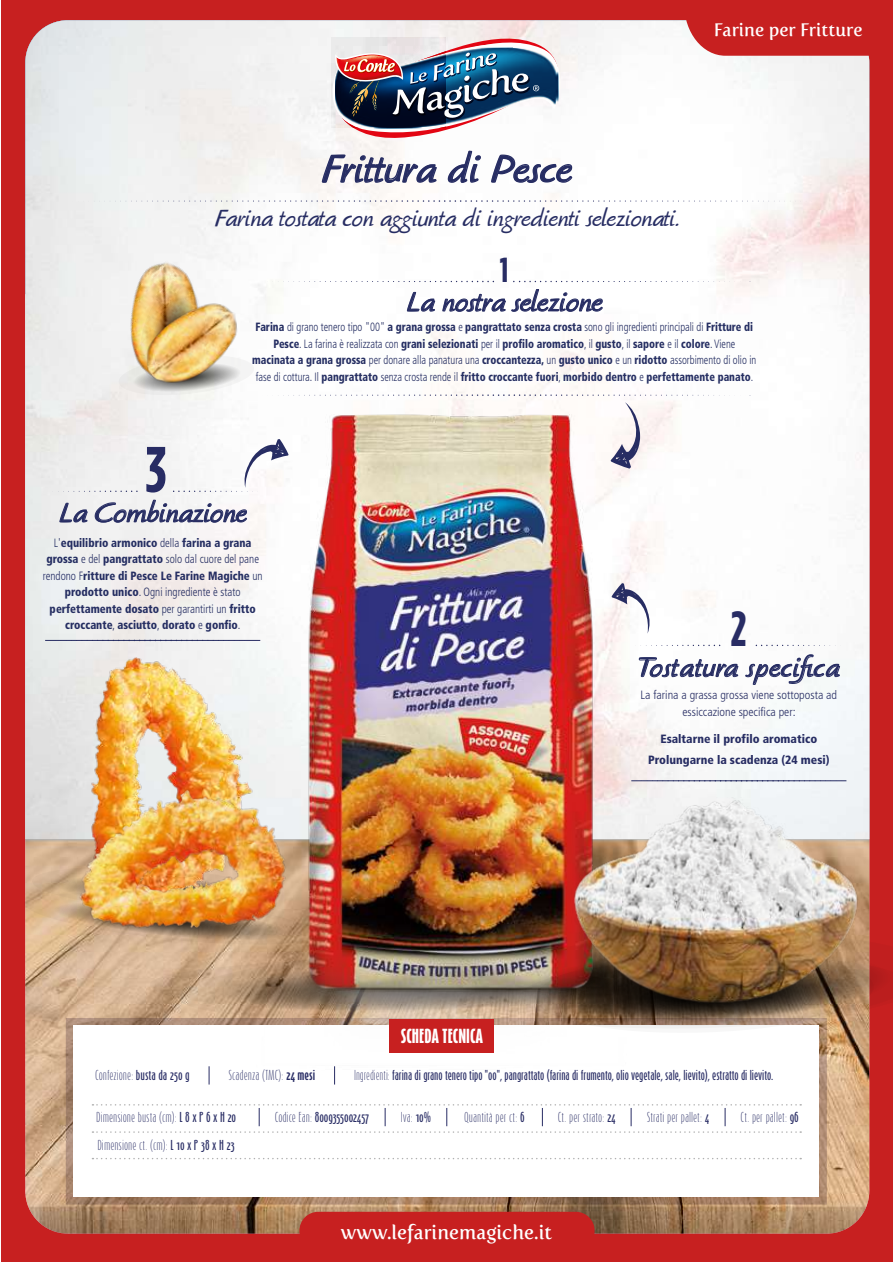
<style>
.page{position:relative;width:893px;height:1263px;background:#fff}
.page>*{position:absolute;margin:0;border:0;box-sizing:border-box;transform-origin:0 0}
.t1{font:700 64.5px "Gotham Condensed";color:#282c64}
.t2{font:700 49.5px "Gotham Condensed";color:#282c64}
.t3{font:italic 43.05px "AI Oz Brush";letter-spacing:.01em;color:#272d63}
.t4{font:700 34.5px "Gotham Condensed";color:#282c64}
.t5{font:italic 30px "AI Oz Brush";color:#272d63}
.t6{font:italic 30px "AI Oz Brush";letter-spacing:.025em;color:#272d63}
.t7{font:italic 25.8px "AI Oz Brush";letter-spacing:-.01em;color:#272d63}
.t8{font:19.5px "Fertigo Pro";color:#fff}
.t9{font:18px "Fertigo Pro";color:#fff}
.t10{font:800 16.95px "Schmalhans";color:#fff}
.t11{font:900 condensed 12px/16.5px "Frutiger";color:#252e62;text-align:center;scale:.87 1}
.t12{font:900 condensed 12px/16.5px "Frutiger";color:#252e62;text-align:center;scale:.92 1}
.t13{font:300 12px "Schmalhans";color:#282c64}
.t14{font:500 12px "Schmalhans";color:#282c64;scale:.93 1}
.t15{font:300 condensed 12px/16.5px "Frutiger";color:#272d63;text-align:center}
.t16{font:900 condensed 12px/21px "Frutiger";color:#272d63;text-align:center}
.t17{font:500 12px "Schmalhans";letter-spacing:-.04em;color:#282c64}
.s1{font-weight:300}
.s2{font-weight:500}
.s3{font-weight:700}
</style>
<div class="page">
<div style="left:1px;top:0;width:892px;height:1262px;background:#c72020"></div>
<img style="left:25px;top:839px;width:844px;height:394px">
<img style="left:25px;top:20px;width:844px;height:819px">
<svg style="left:684px;top:20px;width:185px;height:36px"></svg>
<div style="left:299px;top:1212px;width:296px;height:37px;background:#c72020;border-radius:19px"></div>
<svg style="left:321px;top:153px;width:117px;height:31px;background:#c9c9d3"></svg>
<svg style="left:447px;top:150px;width:35px;height:34px"></svg>
<svg style="left:491px;top:154px;width:82px;height:36px;background:#d4d5df"></svg>
<img style="left:332px;top:37px;width:229px;height:103px">
<svg style="left:73px;top:200px;width:750px;height:2px"></svg>
<svg style="left:757px;top:645px;width:84px;height:1px"></svg>
<svg style="left:53px;top:491px;width:85px;height:1px"></svg>
<svg style="left:50px;top:640px;width:102px;height:1px"></svg>
<svg style="left:757px;top:654px;width:84px;height:31px;background:#d1d3dd"></svg>
<svg style="left:59px;top:502px;width:29px;height:22px"></svg>
<svg style="left:94px;top:499px;width:58px;height:25px"></svg>
<svg style="left:66px;top:1033px;width:761px;height:171px;background:#a8876f"></svg>
<div style="left:73px;top:1025px;width:746px;height:171px;background:#fff"></div>
<svg style="left:92px;top:1158px;width:709px;height:1px"></svg>
<svg style="left:92px;top:1104px;width:709px;height:29px"></svg>
<svg style="left:209px;top:1071px;width:1px;height:13px"></svg>
<svg style="left:334px;top:1071px;width:1px;height:13px"></svg>
<img style="left:152px;top:345px;width:605px;height:726px">
<div style="left:390px;top:1019px;width:104px;height:33px;background:#c72020"></div>
<img style="left:25px;top:867px;width:868px;height:166px">
<img style="left:566px;top:780px;width:296px;height:232px">
<svg style="left:407px;top:292px;width:29px;height:21px"></svg>
<svg style="left:442px;top:289px;width:161px;height:24px;background:#cdcedb"></svg>
<svg style="left:610px;top:402px;width:32px;height:67px;background:#cdcad5"></svg>
<svg style="left:173px;top:439px;width:116px;height:53px;background:#ececef"></svg>
<img style="left:93px;top:249px;width:143px;height:146px">
<svg style="left:119px;top:284px;width:135px;height:111px;background:#f0e5d3"></svg>
<img style="left:140px;top:300px;width:101px;height:88px">
<svg style="left:262px;top:394px;width:484px;height:2px"></svg>
<svg style="left:262px;top:281px;width:232px;height:1px"></svg>
<svg style="left:513px;top:281px;width:233px;height:1px"></svg>
<img style="left:64px;top:644px;width:197px;height:128px">
<img style="left:60px;top:772px;width:245px;height:187px">
<h3 class="t9" style="left:714px;top:19px;width:150px">Farine per Fritture</h3>
<h3 class="t3" style="left:321px;top:142px;width:253px">Frittura di Pesce</h3>
<h3 class="t7" style="left:214px;top:202px;width:468px">Farina tostata con aggiunta di ingredienti selezionati.</h3>
<h3 class="t4" style="left:500px;top:250px;width:10px">1</h3>
<h1 class="t1" style="left:145px;top:433px;width:23px">3</h1>
<h3 class="t5" style="left:406px;top:283px;width:198px">La nostra selezione</h3>
<p class="t11" style="left:252px;top:319px;width:581px">Farina <span class="s1">di grano tenero tipo "00"</span> a grana grossa <span class="s1">e</span> pangrattato senza crosta <span class="s1">sono gli ingredienti principali di</span> Fritture di Pesce<span class="s1">. La farina è realizzata con</span> grani selezionati <span class="s1">per il</span> profilo aromatico<span class="s1">, il</span> gusto<span class="s1">, il</span> sapore <span class="s1">e il</span> colore<span class="s1">. Viene </span>macinata a grana grossa <span class="s1">per donare alla panatura una</span> croccantezza, <span class="s1">un</span> gusto unico <span class="s1">e un</span> ridotto <span class="s1">assorbimento di olio in fase di cottura. Il</span> pangrattato <span class="s1">senza crosta rende il</span> fritto croccante fuori<span class="s1">,</span> morbido dentro <span class="s1">e</span> perfettamente panato<span class="s1">.</span></p>
<h3 class="t5" style="left:59px;top:494px;width:190px">La Combinazione</h3>
<p class="t12" style="left:43px;top:534px;width:241px"><span class="s1">L'</span>equilibrio armonico <span class="s1">della</span> farina a grana grossa <span class="s1">e del</span> pangrattato <span class="s1">solo dal cuore del pane rendono F</span>ritture di Pesce Le Farine Magiche <span class="s1">un </span>prodotto unico<span class="s1">. Ogni ingrediente è stato </span>perfettamente dosato <span class="s1">per garantirti un</span> fritto croccante<span class="s1">,</span> asciutto<span class="s1">,</span> dorato <span class="s1">e</span> gonfio<span class="s1">.</span></p>
<h3 class="t10" style="left:401px;top:1025px;width:84px">SCHEDA TECNICA</h3>
<h2 class="t2" style="left:730px;top:601px;width:17px">2</h2>
<h3 class="t6" style="left:638px;top:649px;width:203px">Tostatura specifica</h3>
<p class="t15" style="left:641px;top:687px;width:198px">La farina a grassa grossa viene sottoposta ad essiccazione specifica per:</p>
<p class="t16" style="left:648px;top:728px;width:183px">Esaltarne il profilo aromatico<br>Prolungarne la scadenza (24 mesi)</p>
<p class="t13" style="left:95px;top:1068px;width:96px">Confezione: <span class="s2">busta da 250 g</span></p>
<p class="t13" style="left:229px;top:1068px;width:88px">Scadenza (TMC): <span class="s3">24 MESI</span></p>
<p class="t14" style="left:354px;top:1067px;width:452px"><span class="s1">Ingredienti:</span> farina di grano tenero tipo "00", pangrattato (farina di frumento, olio vegetale, sale, lievito), estratto di lievito.</p>
<p class="t13" style="left:96px;top:1110px;width:141px">Dimensione busta (cm): <span class="s2">L 8 x P 6 x H 20</span></p>
<p class="t17" style="left:275px;top:1109px;width:96px"><span class="s1">Codice Ean:</span> 8009355002457</p>
<p class="t13" style="left:401px;top:1110px;width:32px">Iva: <span class="s2">10%</span></p>
<p class="t13" style="left:464px;top:1110px;width:62px">Quantità per ct: <span class="s2">6</span></p>
<p class="t13" style="left:558px;top:1110px;width:59px">Ct. per strato: <span class="s2">24</span></p>
<p class="t13" style="left:647px;top:1110px;width:64px">Strati per pallet: <span class="s2">4</span></p>
<p class="t13" style="left:741px;top:1110px;width:60px">Ct. per pallet: <span class="s2">96</span></p>
<p class="t13" style="left:97px;top:1138px;width:139px">Dimensione ct. (cm): <span class="s2">L 10 x P 38 x H 23</span></p>
<h3 class="t8" style="left:341px;top:1221px;width:213px">www.lefarinemagiche.it</h3>
</div>
